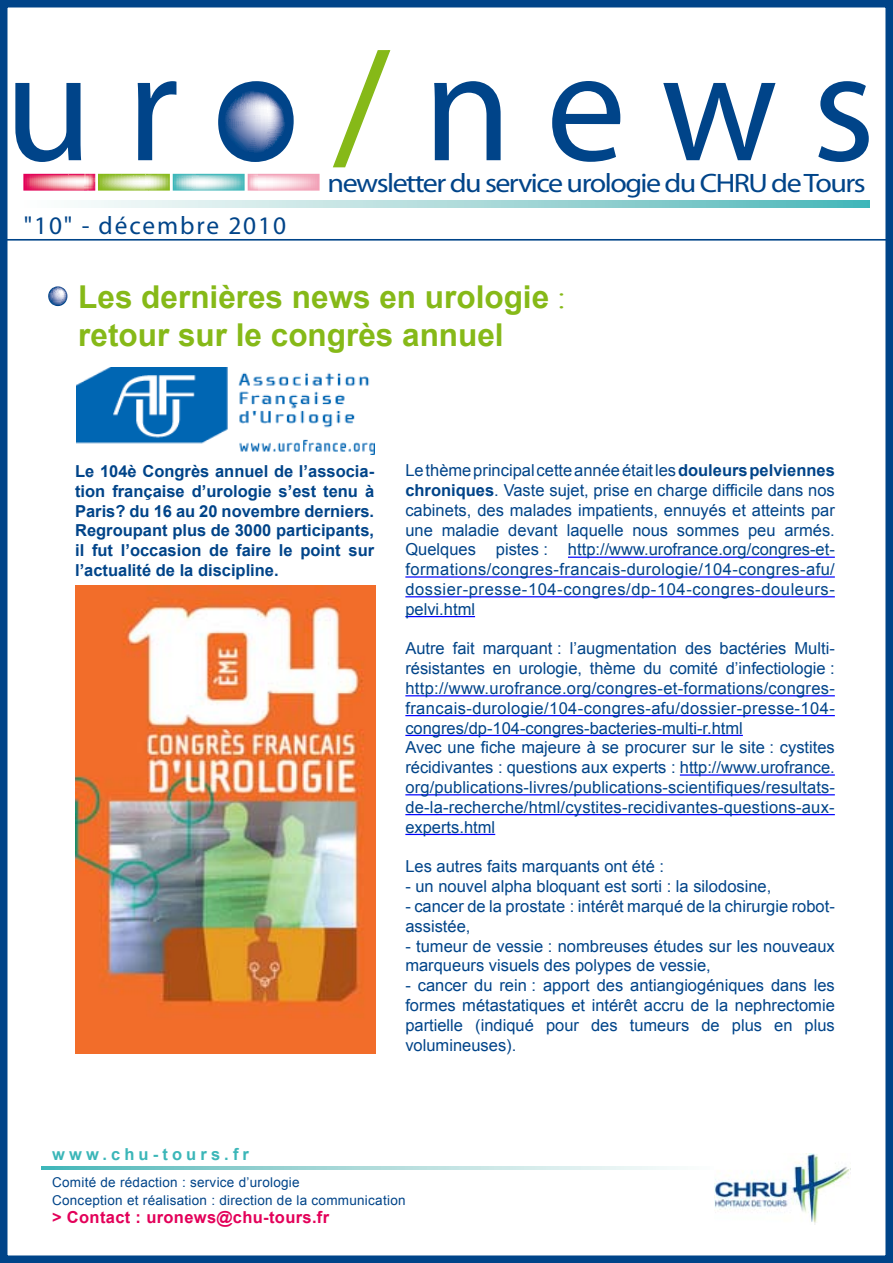
<style>
.page{position:relative;width:893px;height:1263px;background:#fff}
.page>*{position:absolute;margin:0;border:0;box-sizing:border-box;transform-origin:0 0}
.t1{font:159.6px "Myriad";letter-spacing:.215em;color:#004489}
.t2{font:700 31.5px/37.8px "Arial";color:#86b918}
.t3{font:26.7px "Myriad";letter-spacing:-.05em;color:#004489;scale:1.12 1}
.t4{font:25.35px "Myriad";letter-spacing:.075em;color:#004489}
.t5{font:16.5px/19.8px "Arial";color:#004489}
.t6{font:700 16.5px/19.8px "Arial";color:#004489;text-align:justify}
.t7{font:700 16.5px "Arial";letter-spacing:.02em;color:#e30059}
.t8{font:700 16.5px "Arial";letter-spacing:.25em;color:#3bb6b8}
.t9{font:13.5px/18px "Arial";letter-spacing:.02em;color:#004489}
.s1{color:#86b918}
.s2{font-family:"Times New Roman";font-weight:400}
.s3{font-weight:700}
</style>
<div class="page">
<svg style="left:48px;top:286px;width:19px;height:20px"></svg>
<div style="left:0;top:0;width:893px;height:1263px;border:8px solid #004489"></div>
<img style="left:77px;top:367px;width:297px;height:88px">
<img style="left:75px;top:585px;width:300px;height:468px">
<hr style="left:568px;top:557px;width:267px;height:1px;background:#00f">
<hr style="left:405px;top:576px;width:430px;height:2px;background:#00f">
<hr style="left:405px;top:596px;width:430px;height:1px;background:#00f">
<hr style="left:405px;top:616px;width:70px;height:1px;background:#00f">
<hr style="left:405px;top:695px;width:430px;height:1px;background:#00f">
<hr style="left:405px;top:715px;width:430px;height:1px;background:#00f">
<hr style="left:405px;top:735px;width:338px;height:1px;background:#00f">
<hr style="left:680px;top:774px;width:155px;height:2px;background:#00f">
<hr style="left:405px;top:794px;width:430px;height:1px;background:#00f">
<hr style="left:405px;top:814px;width:430px;height:1px;background:#00f">
<hr style="left:405px;top:834px;width:90px;height:1px;background:#00f">
<svg style="left:333px;top:50px;width:58px;height:118px"></svg>
<svg style="left:81px;top:200px;width:789px;height:8px"></svg>
<svg style="left:23px;top:174px;width:297px;height:17px"></svg>
<svg style="left:224px;top:91px;width:61px;height:62px"></svg>
<hr style="left:0;top:239px;width:888px;height:1px;background:#004489">
<svg style="left:41px;top:1166px;width:634px;height:3px"></svg>
<img style="left:714px;top:1153px;width:137px;height:71px">
<h1 class="t1" style="left:4px;top:28px;width:872px">uro<span class="s1">/</span>news</h1>
<h3 class="t3" style="left:328px;top:170px;width:482px">newsletter du service urologie du CHRU deTours</h3>
<h3 class="t4" style="left:24px;top:213px;width:264px">"10" - décembre 2010</h3>
<h2 class="t2" style="left:78px;top:279px;width:489px">Les dernières news en urologie <span class="s2">: </span>retour sur le congrès annuel</h2>
<p class="t6" style="left:75px;top:462px;width:301px">Le 104è Congrès annuel de l’associa&shy;tion française d’urologie s’est tenu à Paris? du 16 au 20 novembre derniers.<br>Regroupant plus de 3000 participants, il fut l’occasion de faire le point sur l’actualité de la discipline.</p>
<p class="t5" style="left:405px;top:461px;width:431px;text-align:justify">Le thème principal cette année était les <span class="s3">douleurs pelviennes chroniques</span>. Vaste sujet, prise en charge difficile dans nos cabinets, des malades impatients, ennuyés et atteints par une maladie devant laquelle nous sommes peu armés.<br>Quelques pistes : http://www.urofrance.org/congres-et&shy;formations/congres-francais-durologie/104-congres-afu/ dossier-presse-104-congres/dp-104-congres-douleurs&shy;pelvi.html</p>
<p class="t5" style="left:405px;top:639px;width:431px">Autre fait marquant : l’augmentation des bactéries Multi&shy;résistantes en urologie, thème du comité d’infectiologie : http://www.urofrance.org/congres-et-formations/congres&shy;francais-durologie/104-congres-afu/dossier-presse-104- congres/dp-104-congres-bacteries-multi-r.html<br>Avec une fiche majeure à se procurer sur le site : cystites récidivantes : questions aux experts : http://www.urofrance. org/publications-livres/publications-scientifiques/resultats&shy;de-la-recherche/html/cystites-recidivantes-questions-aux&shy;experts.html</p>
<p class="t5" style="left:405px;top:857px;width:260px">Les autres faits marquants ont été :</p>
<p class="t5" style="left:405px;top:876px;width:367px">- un nouvel alpha bloquant est sorti : la silodosine,</p>
<p class="t5" style="left:405px;top:896px;width:431px">- cancer de la prostate : intérêt marqué de la chirurgie robot&shy;assistée,</p>
<p class="t5" style="left:405px;top:936px;width:431px">- tumeur de vessie : nombreuses études sur les nouveaux marqueurs visuels des polypes de vessie,</p>
<p class="t5" style="left:405px;top:975px;width:431px;text-align:justify">- cancer du rein : apport des antiangiogéniques dans les formes métastatiques et intérêt accru de la nephrectomie partielle (indiqué pour des tumeurs de plus en plus volumineuses).</p>
<p class="t8" style="left:52px;top:1143px;width:198px">www.chu-tours.fr</p>
<p class="t9" style="left:52px;top:1173px;width:355px">Comité de rédaction : service d’urologie<br>Conception et réalisation : direction de la communication</p>
<p class="t7" style="left:52px;top:1206px;width:279px">&gt; Contact : uronews@chu-tours.fr</p>
</div>
